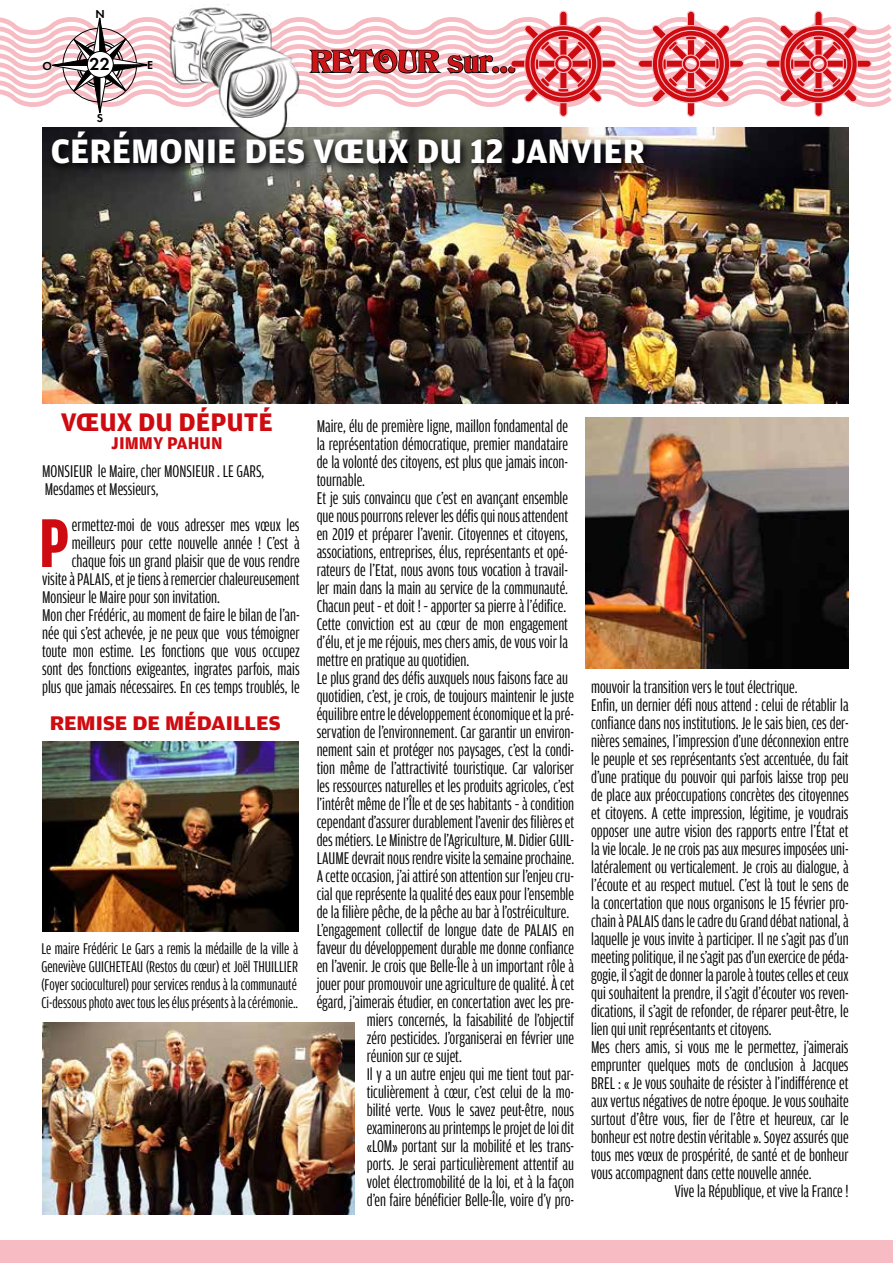
<style>
.page{position:relative;width:893px;height:1263px;background:#fff}
.page>*{position:absolute;margin:0;border:0;box-sizing:border-box;transform-origin:0 0}
.t1{font:700 73.35px "Amplitude Comp";color:#ce0b10}
.t2{font:700 36px "Amplitude";color:#fff}
.t3{font:30px "Deneane";color:#ce1417}
.t4{font:700 27px "Amplitude";color:#ce0b10}
.t5{font:700 21px "Amplitude Wide";color:#ce0b10}
.t6{font:18px/18px "Amplitude Comp";color:#000}
.t7{font:700 18px "Amplitude";color:#ce0b10}
.t8{font:600 18px "Futura PT";color:#000}
.t9{font:16.5px/18px "Amplitude Comp";color:#000;text-align:justify}
.t10{font:600 12px "Futura PT";color:#000}
</style>
<div class="page">
<img style="left:42px;top:742px;width:256px;height:190px">
<img style="left:585px;top:418px;width:264px;height:250px">
<img style="left:42px;top:128px;width:807px;height:276px">
<svg style="left:47px;top:127px;width:608px;height:48px;background:#393735"></svg>
<img style="left:42px;top:1023px;width:312px;height:191px">
<div style="left:0;top:1241px;width:893px;height:22px;background:#f7bbc3"></div>
<svg style="left:0;top:10px;width:892px;height:107px"></svg>
<div style="left:87px;top:51px;width:26px;height:26px;background:#fff;border-radius:50%"></div>
<div style="left:87px;top:51px;width:27px;height:27px;border:1px solid #000;border-radius:50%"></div>
<img style="left:152px;top:7px;width:161px;height:137px">
<p class="t10" style="left:95px;top:6px;width:11px">N</p>
<p class="t8" style="left:90px;top:52px;width:22px">22</p>
<p class="t10" style="left:43px;top:58px;width:11px">O</p>
<p class="t10" style="left:147px;top:58px;width:7px">E</p>
<p class="t10" style="left:97px;top:110px;width:8px">S</p>
<h3 class="t3" style="left:311px;top:43px;width:207px">RETOUR sur...</h3>
<h2 class="t2" style="left:51px;top:131px;width:596px">CÉRÉMONIE DES VŒUX DU 12 JANVIER</h2>
<h3 class="t4" style="left:61px;top:407px;width:214px">VŒUX DU DÉPUTÉ</h3>
<p class="t7" style="left:111px;top:433px;width:113px">JIMMY PAHUN</p>
<p class="t6" style="left:42px;top:462px;width:224px">MONSIEUR le Maire, cher MONSIEUR . LE GARS,<br>Mesdames et Messieurs,</p>
<h1 class="t1" style="left:39px;top:504px;width:31px">P</h1>
<p class="t6" style="left:72px;top:516px;width:229px">ermettez-moi de vous adresser mes vœux les</p>
<p class="t6" style="left:72px;top:534px;width:229px">meilleurs pour cette nouvelle année ! C’est à</p>
<p class="t6" style="left:72px;top:552px;width:229px">chaque fois un grand plaisir que de vous rendre</p>
<p class="t6" style="left:42px;top:570px;width:259px">visite à PALAIS, et je tiens à remercier chaleureusement</p>
<p class="t6" style="left:42px;top:588px;width:179px">Monsieur le Maire pour son invitation.</p>
<p class="t6" style="left:42px;top:606px;width:259px">Mon cher Frédéric, au moment de faire le bilan de l’an-</p>
<p class="t6" style="left:42px;top:624px;width:259px">née qui s’est achevée, je ne peux que vous témoigner</p>
<p class="t6" style="left:42px;top:642px;width:259px">toute mon estime. Les fonctions que vous occupez</p>
<p class="t6" style="left:42px;top:660px;width:259px">sont des fonctions exigeantes, ingrates parfois, mais</p>
<p class="t6" style="left:42px;top:678px;width:259px">plus que jamais nécessaires. En ces temps troublés, le</p>
<p class="t5" style="left:50px;top:711px;width:233px">REMISE DE MÉDAILLES</p>
<p class="t9" style="left:41px;top:939px;width:258px">Le maire Frédéric Le Gars a remis la médaille de la ville à Geneviève GUICHETEAU (Restos du cœur) et Joël THUILLIER (Foyer socioculturel) pour services rendus à la communauté Ci-dessous photo avec tous les élus présents à la cérémonie..</p>
<p class="t6" style="left:317px;top:417px;width:253px">Maire, élu de première ligne, maillon fondamental de</p>
<p class="t6" style="left:317px;top:435px;width:253px">la représentation démocratique, premier mandataire</p>
<p class="t6" style="left:317px;top:453px;width:253px">de la volonté des citoyens, est plus que jamais incon-</p>
<p class="t6" style="left:317px;top:471px;width:50px">tournable.</p>
<p class="t6" style="left:317px;top:489px;width:253px">Et je suis convaincu que c’est en avançant ensemble</p>
<p class="t6" style="left:317px;top:507px;width:253px">que nous pourrons relever les défis qui nous attendent</p>
<p class="t6" style="left:317px;top:525px;width:253px">en 2019 et préparer l’avenir. Citoyennes et citoyens,</p>
<p class="t6" style="left:317px;top:543px;width:253px">associations, entreprises, élus, représentants et opé-</p>
<p class="t6" style="left:317px;top:561px;width:253px">rateurs de l’Etat, nous avons tous vocation à travail-</p>
<p class="t6" style="left:317px;top:579px;width:253px">ler main dans la main au service de la communauté.</p>
<p class="t6" style="left:317px;top:597px;width:251px">Chacun peut – et doit ! – apporter sa pierre à l’édifice.</p>
<p class="t6" style="left:317px;top:615px;width:253px">Cette conviction est au cœur de mon engagement</p>
<p class="t6" style="left:317px;top:633px;width:253px">d’élu, et je me réjouis, mes chers amis, de vous voir la</p>
<p class="t6" style="left:317px;top:651px;width:154px">mettre en pratique au quotidien.</p>
<p class="t6" style="left:317px;top:669px;width:253px">Le plus grand des défis auxquels nous faisons face au</p>
<p class="t6" style="left:317px;top:687px;width:259px">quotidien, c’est, je crois, de toujours maintenir le juste</p>
<p class="t6" style="left:317px;top:705px;width:259px">équilibre entre le développement économique et la pré-</p>
<p class="t6" style="left:317px;top:723px;width:259px">servation de l’environnement. Car garantir un environ-</p>
<p class="t6" style="left:317px;top:741px;width:259px">nement sain et protéger nos paysages, c’est la condi-</p>
<p class="t6" style="left:317px;top:759px;width:259px">tion même de l’attractivité touristique. Car valoriser</p>
<p class="t6" style="left:317px;top:777px;width:259px">les ressources naturelles et les produits agricoles, c’est</p>
<p class="t6" style="left:317px;top:795px;width:259px">l’intérêt même de l’Île et de ses habitants – à condition</p>
<p class="t6" style="left:317px;top:813px;width:259px">cependant d’assurer durablement l’avenir des filières et</p>
<p class="t6" style="left:317px;top:831px;width:259px">des métiers. Le Ministre de l’Agriculture, M. Didier GUIL-</p>
<p class="t6" style="left:317px;top:849px;width:259px">LAUME devrait nous rendre visite la semaine prochaine.</p>
<p class="t6" style="left:317px;top:867px;width:259px">A cette occasion, j’ai attiré son attention sur l’enjeu cru-</p>
<p class="t6" style="left:317px;top:885px;width:259px">cial que représente la qualité des eaux pour l’ensemble</p>
<p class="t6" style="left:317px;top:903px;width:254px">de la filière pêche, de la pêche au bar à l’ostréiculture.</p>
<p class="t6" style="left:317px;top:921px;width:259px">L’engagement collectif de longue date de PALAIS en</p>
<p class="t6" style="left:317px;top:939px;width:259px">faveur du développement durable me donne confiance</p>
<p class="t6" style="left:317px;top:957px;width:259px">en l’avenir. Je crois que Belle-Île à un important rôle à</p>
<p class="t6" style="left:317px;top:975px;width:259px">jouer pour promouvoir une agriculture de qualité. À cet</p>
<p class="t6" style="left:317px;top:993px;width:259px">égard, j’aimerais étudier, en concertation avec les pre-</p>
<p class="t6" style="left:367px;top:1011px;width:209px">miers concernés, la faisabilité de l’objectif</p>
<p class="t6" style="left:367px;top:1029px;width:209px">zéro pesticides. J’organiserai en février une</p>
<p class="t6" style="left:367px;top:1047px;width:97px">réunion sur ce sujet.</p>
<p class="t6" style="left:367px;top:1065px;width:209px">Il y a un autre enjeu qui me tient tout par-</p>
<p class="t6" style="left:367px;top:1083px;width:209px">ticulièrement à cœur, c’est celui de la mo-</p>
<p class="t6" style="left:367px;top:1101px;width:209px">bilité verte. Vous le savez peut-être, nous</p>
<p class="t6" style="left:367px;top:1119px;width:209px">examinerons au printemps le projet de loi dit</p>
<p class="t6" style="left:367px;top:1137px;width:209px">«LOM» portant sur la mobilité et les trans-</p>
<p class="t6" style="left:367px;top:1155px;width:209px">ports. Je serai particulièrement attentif au</p>
<p class="t6" style="left:367px;top:1173px;width:209px">volet électromobilité de la loi, et à la façon</p>
<p class="t6" style="left:367px;top:1191px;width:209px">d’en faire bénéficier Belle-Île, voire d’y pro-</p>
<p class="t6" style="left:591px;top:678px;width:208px">mouvoir la transition vers le tout électrique.</p>
<p class="t6" style="left:591px;top:696px;width:259px">Enfin, un dernier défi nous attend : celui de rétablir la</p>
<p class="t6" style="left:591px;top:714px;width:259px">confiance dans nos institutions. Je le sais bien, ces der-</p>
<p class="t6" style="left:591px;top:732px;width:259px">nières semaines, l’impression d’une déconnexion entre</p>
<p class="t6" style="left:591px;top:750px;width:259px">le peuple et ses représentants s’est accentuée, du fait</p>
<p class="t6" style="left:591px;top:768px;width:259px">d’une pratique du pouvoir qui parfois laisse trop peu</p>
<p class="t6" style="left:591px;top:786px;width:259px">de place aux préoccupations concrètes des citoyennes</p>
<p class="t6" style="left:591px;top:804px;width:259px">et citoyens. A cette impression, légitime, je voudrais</p>
<p class="t6" style="left:591px;top:822px;width:259px">opposer une autre vision des rapports entre l’État et</p>
<p class="t6" style="left:591px;top:840px;width:259px">la vie locale. Je ne crois pas aux mesures imposées uni-</p>
<p class="t6" style="left:591px;top:858px;width:259px">latéralement ou verticalement. Je crois au dialogue, à</p>
<p class="t6" style="left:591px;top:876px;width:259px">l’écoute et au respect mutuel. C’est là tout le sens de</p>
<p class="t6" style="left:591px;top:894px;width:259px">la concertation que nous organisons le 15 février pro-</p>
<p class="t6" style="left:591px;top:912px;width:259px">chain à PALAIS dans le cadre du Grand débat national, à</p>
<p class="t6" style="left:591px;top:930px;width:259px">laquelle je vous invite à participer. Il ne s’agit pas d’un</p>
<p class="t6" style="left:591px;top:948px;width:259px">meeting politique, il ne s’agit pas d’un exercice de péda-</p>
<p class="t6" style="left:591px;top:966px;width:259px">gogie, il s’agit de donner la parole à toutes celles et ceux</p>
<p class="t6" style="left:591px;top:984px;width:259px">qui souhaitent la prendre, il s’agit d’écouter vos reven-</p>
<p class="t6" style="left:591px;top:1002px;width:259px">dications, il s’agit de refonder, de réparer peut-être, le</p>
<p class="t6" style="left:591px;top:1020px;width:182px">lien qui unit représentants et citoyens.</p>
<p class="t6" style="left:591px;top:1038px;width:259px">Mes chers amis, si vous me le permettez, j’aimerais</p>
<p class="t6" style="left:591px;top:1056px;width:259px">emprunter quelques mots de conclusion à Jacques</p>
<p class="t6" style="left:591px;top:1074px;width:259px">BREL : « Je vous souhaite de résister à l’indifférence et</p>
<p class="t6" style="left:591px;top:1092px;width:259px">aux vertus négatives de notre époque. Je vous souhaite</p>
<p class="t6" style="left:591px;top:1110px;width:259px">surtout d’être vous, fier de l’être et heureux, car le</p>
<p class="t6" style="left:591px;top:1128px;width:259px">bonheur est notre destin véritable». Soyez assurés que</p>
<p class="t6" style="left:591px;top:1146px;width:259px">tous mes vœux de prospérité, de santé et de bonheur</p>
<p class="t6" style="left:591px;top:1164px;width:222px">vous accompagnent dans cette nouvelle année.</p>
<p class="t6" style="left:674px;top:1182px;width:176px">Vive la République, et vive la France!</p>
</div>
